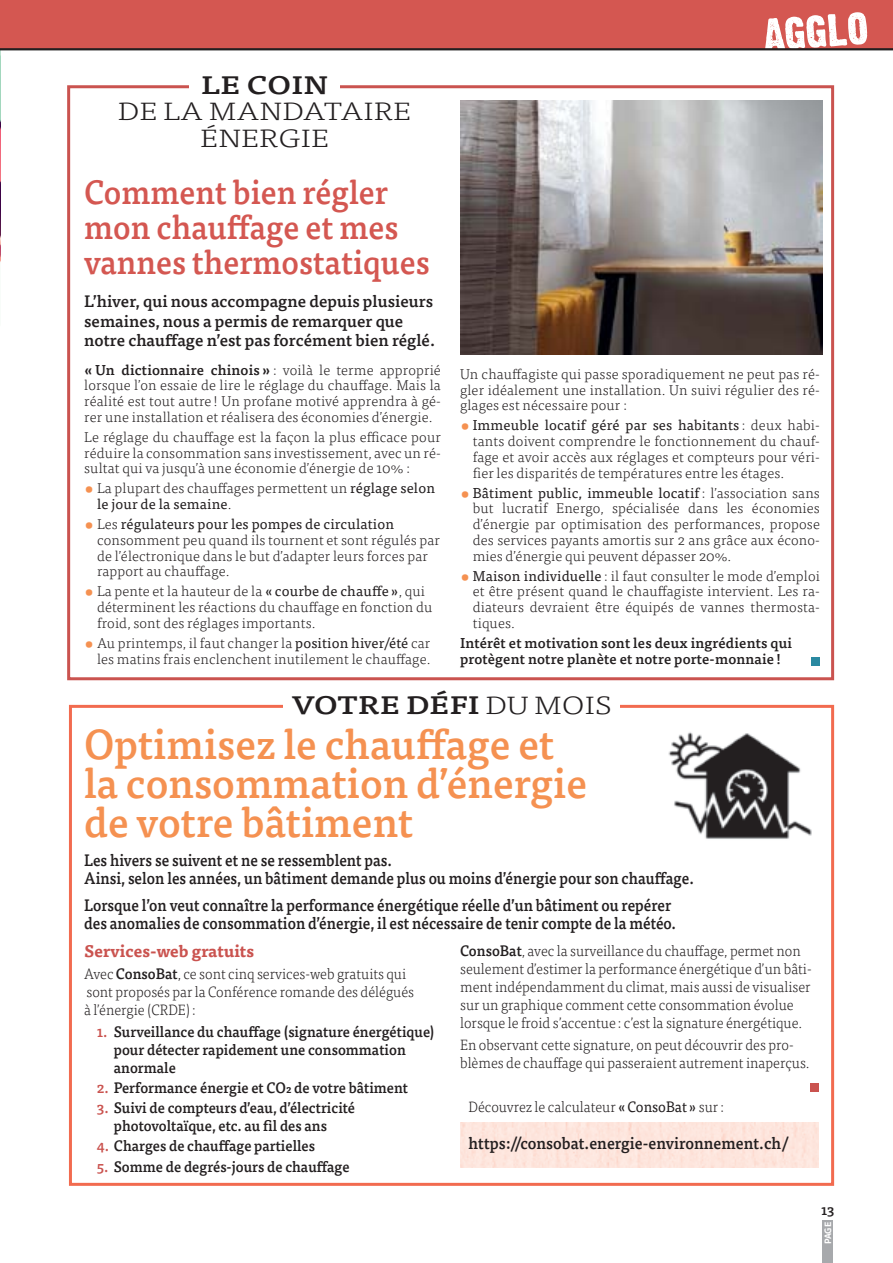
<style>
.page{position:relative;width:893px;height:1263px;background:#fff}
.page>*{position:absolute;margin:0;border:0;box-sizing:border-box;transform-origin:0 0}
.t1{font:500 41.55px/39.3px "Tisa Pro";color:#f59151}
.t2{font:500 33.45px/35.4px "Tisa Pro";color:#d45751;scale:.94 1}
.t3{font:300 25.2px/26.2px "Tisa Pro";letter-spacing:.01em;color:#231f20;text-align:center;scale:1.26 1}
.t4{font:500 25.2px "Tisa Pro";letter-spacing:.01em;color:#231f20;scale:1.26 1}
.t5{font:500 16.5px/18px "Tisa Pro";color:#231f20;scale:.9 1}
.t6{font:500 16.5px/19.5px "Tisa Pro";color:#231f20}
.t7{font:500 16.5px "Tisa Pro";color:#231f20;scale:.94 1}
.t8{font:700 16.5px "Tisa Pro";color:#ca534f}
.t9{font:300 15px/18px "Tisa Pro";color:#231f20;scale:.94 1}
.t10{font:500 15px/18px "Tisa Pro";color:#231f20;scale:.94 1}
.t11{font:300 14.25px/15.8px "Tisa Pro";letter-spacing:.01em;color:#231f20;text-align:justify}
.t12{font:500 14.25px/15.8px "Tisa Pro";letter-spacing:.01em;color:#231f20}
.t13{font:500 14.25px "Tisa Pro";letter-spacing:.01em;color:#231f20;scale:.95 1}
.t14{font:700 9px "Tisa Sans Pro";color:#fff;scale:.95 1}
.s1{font-weight:500}
.s2{font-weight:900;color:#f59151}
.s3{font-weight:400}
.s4{font-weight:300}
.s5{color:#ca534f}
</style>
<div class="page">
<div style="left:822px;top:1220px;width:11px;height:43px;background:#a7a9ac"></div>
<div style="left:0;top:0;width:893px;height:49px;background:#d45751"></div>
<svg style="left:765px;top:12px;width:102px;height:36px"></svg>
<img style="left:0;top:50px;width:1px;height:212px">
<div style="left:67px;top:85px;width:767px;height:595px;border:3px solid #ca534f"></div>
<div style="left:190px;top:64px;width:150px;height:38px;background:#fff"></div>
<div style="left:812px;top:658px;width:8px;height:8px;background:#2a89a1"></div>
<img style="left:460px;top:100px;width:362px;height:254px">
<div style="left:460px;top:1122px;width:358px;height:46px;background:#fde5dd"></div>
<div style="left:69px;top:705px;width:765px;height:481px;border:3px solid #f26b4f"></div>
<div style="left:283px;top:695px;width:337px;height:68px;background:#fff"></div>
<div style="left:810px;top:1083px;width:8px;height:8px;background:#ca534f"></div>
<img style="left:668px;top:732px;width:144px;height:107px">
<hr style="left:0;top:48px;width:893px;height:2px;background:#231f20">
<p class="t3" style="left:118px;top:74px;width:234px"><span class="s1">LE COIN<br></span>DE LA MANDATAIRE<br>ÉNERGIE</p>
<p class="t2" style="left:84px;top:177px;width:369px">Comment bien régler mon chauffage et mes vannes thermostatiques</p>
<p class="t6" style="left:84px;top:293px;width:352px">L’hiver, qui nous accompagne depuis plusieurs semaines, nous a permis de remarquer que notre chauffage n’est pas forcément bien réglé.</p>
<p class="t11" style="left:84px;top:363px;width:358px"><span class="s1">« Un dictionnaire chinois »</span> : voilà le terme approprié lorsque l’on essaie de lire le réglage du chauffage. Mais la réalité est tout autre ! Un profane motivé apprendra à gé&shy;rer une installation et réalisera des économies d’énergie.</p>
<p class="t11" style="left:84px;top:430px;width:358px">Le réglage du chauffage est la façon la plus efficace pour réduire la consommation sans investissement, avec un ré&shy;sultat qui va jusqu’à une économie d’énergie de 10% :</p>
<p class="t11" style="left:97px;top:482px;width:339px;text-indent:-13px"><span class="s2">•</span> La plupart des chauffages permettent un <span class="s3">réglage selon le jour de la semaine</span>.</p>
<p class="t11" style="left:97px;top:517px;width:345px;text-align:left;text-indent:-13px"><span class="s2">•</span> Les <span class="s3">régulateurs pour les pompes de circulation </span>consomment peu quand ils tournent et sont régulés par de l’électronique dans le but d’adapter leurs forces par rapport au chauffage.</p>
<p class="t11" style="left:97px;top:585px;width:337px;text-align:left;text-indent:-13px"><span class="s2">•</span> La pente et la hauteur de la <span class="s3">« courbe de chauffe »</span>, qui déterminent les réactions du chauffage en fonction du froid, sont des réglages importants.</p>
<p class="t11" style="left:84px;top:636px;width:348px;text-align:right"><span class="s2">•</span> Au printemps, il faut changer la <span class="s3">position hiver/été</span> car les matins frais enclenchent inutilement le chauffage.</p>
<p class="t11" style="left:460px;top:367px;width:361px">Un chauffagiste qui passe sporadiquement ne peut pas ré&shy;gler idéalement une installation. Un suivi régulier des ré&shy;glages est nécessaire pour :</p>
<p class="t11" style="left:473px;top:419px;width:349px;text-indent:-13px"><span class="s2">•</span> <span class="s3">Immeuble locatif géré par ses habitants</span> : deux habi&shy;tants doivent comprendre le fonctionnement du chauf&shy;fage et avoir accès aux réglages et compteurs pour véri&shy;fier les disparités de températures entre les étages.</p>
<p class="t11" style="left:473px;top:486px;width:349px;text-indent:-13px"><span class="s2">•</span> <span class="s3">Bâtiment public, immeuble locatif</span> : l’association sans but lucratif Energo, spécialisée dans les économies d’énergie par optimisation des performances, propose des services payants amortis sur 2 ans grâce aux écono&shy;mies d’énergie qui peuvent dépasser 20%.</p>
<p class="t11" style="left:473px;top:569px;width:349px;text-indent:-13px"><span class="s2">•</span> <span class="s3">Maison individuelle</span> : il faut consulter le mode d’emploi et être présent quand le chauffagiste intervient. Les ra&shy;diateurs devraient être équipés de vannes thermosta&shy;tiques.</p>
<p class="t12" style="left:460px;top:636px;width:333px">Intérêt et motivation sont les deux ingrédients qui protègent notre planète et notre porte-monnaie !</p>
<p class="t4" style="left:292px;top:694px;width:255px">VOTRE DÉFI <span class="s4">DU MOIS</span></p>
<p class="t1" style="left:84px;top:728px;width:505px">Optimisez le chauffage et la consommation d’énergie de votre bâtiment</p>
<p class="t5" style="left:84px;top:853px;width:679px">Les hivers se suivent et ne se ressemblent pas.<br>Ainsi, selon les années, un bâtiment demande plus ou moins d’énergie pour son chauffage.</p>
<p class="t5" style="left:84px;top:897px;width:659px">Lorsque l’on veut connaître la performance énergétique réelle d’un bâtiment ou repérer des anomalies de consommation d’énergie, il est nécessaire de tenir compte de la météo.</p>
<p class="t8" style="left:84px;top:944px;width:172px">Services-web gratuits</p>
<p class="t9" style="left:84px;top:966px;width:352px">Avec <span class="s1">ConsoBat</span>, ce sont cinq services-web gratuits qui sont proposés par la Conférence romande des délégués à l’énergie (CRDE) :</p>
<p class="t10" style="left:114px;top:1024px;width:342px;text-indent:-17px"><span class="s5">1.</span> Surveillance du chauffage (signature énergétique) pour détecter rapidement une consommation anormale</p>
<p class="t10" style="left:97px;top:1080px;width:333px"><span class="s5">2.</span> Performance énergie et CO2 de votre bâtiment</p>
<p class="t10" style="left:114px;top:1100px;width:258px;text-indent:-17px"><span class="s5">3.</span> Suivi de compteurs d’eau, d’électricité photovoltaïque, etc. au fil des ans</p>
<p class="t10" style="left:97px;top:1138px;width:234px"><span class="s5">4.</span> Charges de chauffage partielles</p>
<p class="t10" style="left:97px;top:1158px;width:270px"><span class="s5">5.</span> Somme de degrés-jours de chauffage</p>
<p class="t9" style="left:460px;top:943px;width:376px"><span class="s1">ConsoBat</span>, avec la surveillance du chauffage, permet non seulement d’estimer la performance énergétique d’un bâti&shy;ment indépendamment du climat, mais aussi de visualiser sur un graphique comment cette consommation évolue lorsque le froid s’accentue : c’est la signature énergétique.</p>
<p class="t9" style="left:460px;top:1037px;width:373px">En observant cette signature, on peut découvrir des pro&shy;blèmes de chauffage qui passeraient autrement inaperçus.</p>
<p class="t9" style="left:469px;top:1099px;width:273px">Découvrez le calculateur <span class="s3">« ConsoBat »</span> sur :</p>
<p class="t7" style="left:469px;top:1136px;width:342px">https://consobat.energie-environnement.ch/</p>
<p class="t13" style="left:821px;top:1204px;width:16px">13</p>
<p class="t14" style="left:821px;top:1244px;width:25px;rotate:-90deg">PAGE</p>
</div>
